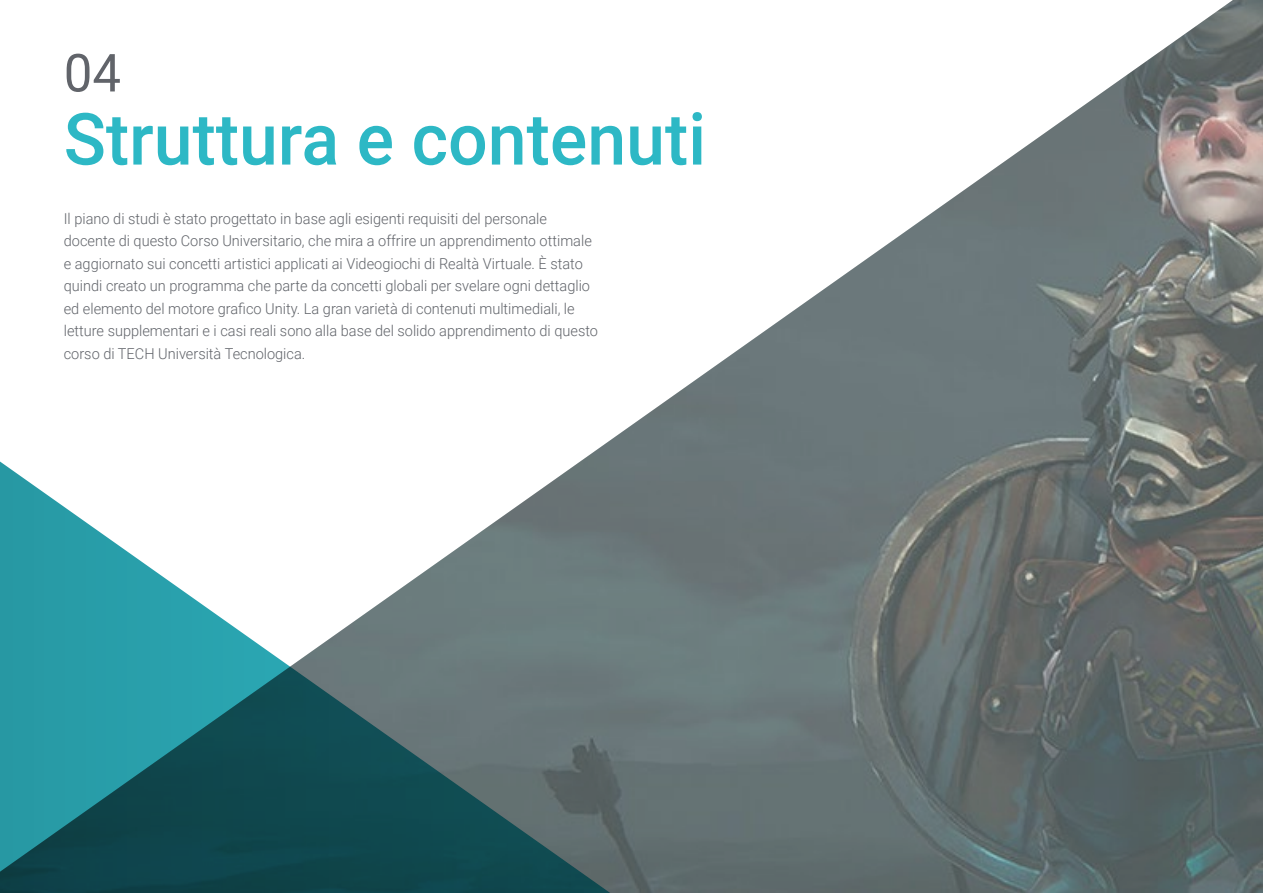
<style>
.page{position:relative;width:1263px;height:893px;background:#fff}
.page>*{position:absolute;margin:0;border:0;box-sizing:border-box;transform-origin:0 0}
.t1{font:500 72px "Roboto";color:#2db8c5}
.t2{font:52.5px "Roboto";color:#61646a}
.t3{font:300 15px/22.5px "Roboto";color:#61646a}
</style>
<div class="page">
<img style="left:602px;top:0;width:661px;height:893px">
<svg style="left:0;top:446px;width:640px;height:447px"></svg>
<h2 class="t2" style="left:64px;top:36px;width:59px">04</h2>
<h1 class="t1" style="left:64px;top:89px;width:644px">Struttura e contenuti</h1>
<p class="t3" style="left:64px;top:207px;width:536px">Il piano di studi è stato progettato in base agli esigenti requisiti del personale docente di questo Corso Universitario, che mira a offrire un apprendimento ottimale e aggiornato sui concetti artistici applicati ai Videogiochi di Realtà Virtuale. È stato quindi creato un programma che parte da concetti globali per svelare ogni dettaglio ed elemento del motore grafico Unity. La gran varietà di contenuti multimediali, le letture supplementari e i casi reali sono alla base del solido apprendimento di questo corso di TECH Università Tecnologica.</p>
</div>
